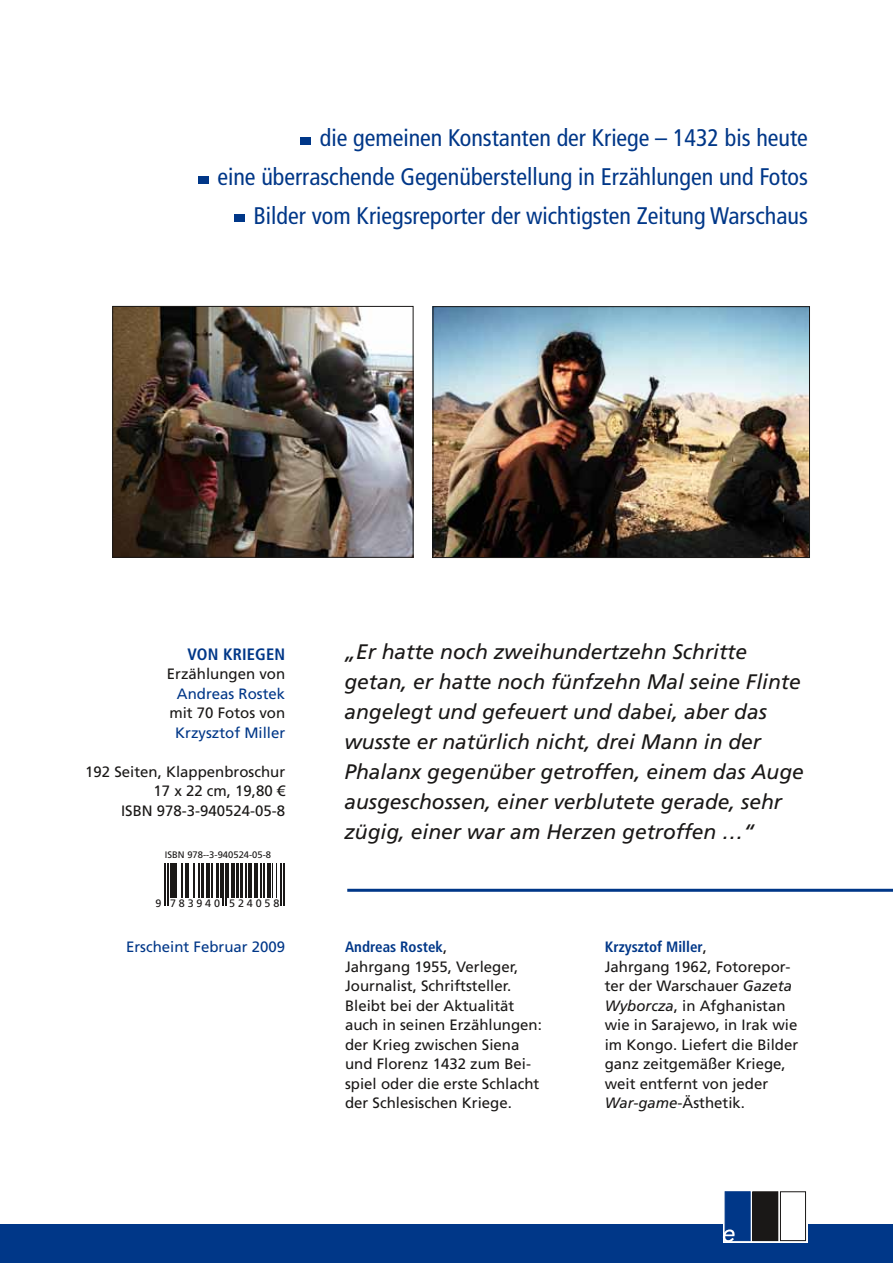
<style>
.page{position:relative;width:893px;height:1263px;background:#fff}
.page>*{position:absolute;margin:0;border:0;box-sizing:border-box;transform-origin:0 0}
.t1{font:condensed 24px/39px "Frutiger LT Com";color:#003788;text-align:right}
.t2{font:italic 21px/30px "Frutiger LT Com";color:#1a1817}
.t3{font:700 condensed 16.5px "Frutiger LT Com";letter-spacing:.01em;color:#003788}
.t4{font:15px/19.5px "Frutiger LT Com";color:#1a1817}
.t5{font:15px "Frutiger LT Com";color:#003788}
.t6{font:10.8px "Frutiger LT Com";letter-spacing:.265em;color:#1a1817}
.t7{font:9.45px "Frutiger LT Com";color:#1a1817}
.s1{font-weight:700;font-stretch:condensed;color:#003788}
.s2{font-style:italic}
</style>
<div class="page">
<div style="left:0;top:1225px;width:893px;height:38px;background:#003788"></div>
<div style="left:723px;top:1190px;width:85px;height:53px;background:linear-gradient(to bottom,#fbfbfb,#fbfbfb)"></div>
<div style="left:725px;top:1191px;width:25px;height:50px;background:#003788;border:1px solid #003788"></div>
<div style="left:753px;top:1192px;width:25px;height:48px;background:#1a1817"></div>
<div style="left:752px;top:1191px;width:26px;height:50px;border:1px solid #1a1817"></div>
<div style="left:780px;top:1192px;width:25px;height:48px;background:#fff"></div>
<div style="left:780px;top:1191px;width:26px;height:50px;border:1px solid #1a1817"></div>
<svg style="left:722px;top:1229px;width:13px;height:13px"></svg>
<img style="left:114px;top:308px;width:297px;height:248px">
<div style="left:112px;top:306px;width:301px;height:252px;border:1px solid #1a1817"></div>
<img style="left:435px;top:308px;width:373px;height:248px">
<div style="left:433px;top:306px;width:377px;height:252px;border:1px solid #1a1817"></div>
<hr style="left:347px;top:889px;width:546px;height:3px;background:#003788">
<hr style="left:165px;top:863px;width:1px;height:42px;background:#1a1817">
<hr style="left:167px;top:863px;width:1px;height:42px;background:#1a1817">
<hr style="left:170px;top:863px;width:3px;height:35px;background:#1a1817">
<hr style="left:175px;top:863px;width:2px;height:35px;background:#1a1817">
<hr style="left:181px;top:863px;width:1px;height:35px;background:#1a1817">
<hr style="left:185px;top:863px;width:1px;height:35px;background:#1a1817">
<hr style="left:187px;top:863px;width:2px;height:35px;background:#1a1817">
<hr style="left:194px;top:863px;width:1px;height:35px;background:#1a1817">
<hr style="left:199px;top:863px;width:1px;height:35px;background:#1a1817">
<hr style="left:201px;top:863px;width:3px;height:35px;background:#1a1817">
<hr style="left:206px;top:863px;width:4px;height:35px;background:#1a1817">
<hr style="left:211px;top:863px;width:2px;height:35px;background:#1a1817">
<hr style="left:216px;top:863px;width:3px;height:35px;background:#1a1817">
<hr style="left:220px;top:863px;width:1px;height:35px;background:#1a1817">
<hr style="left:223px;top:863px;width:1px;height:42px;background:#1a1817">
<hr style="left:225px;top:863px;width:1px;height:42px;background:#1a1817">
<hr style="left:228px;top:863px;width:1px;height:35px;background:#1a1817">
<hr style="left:232px;top:863px;width:3px;height:35px;background:#1a1817">
<hr style="left:237px;top:863px;width:2px;height:35px;background:#1a1817">
<hr style="left:240px;top:863px;width:3px;height:35px;background:#1a1817">
<hr style="left:245px;top:863px;width:2px;height:35px;background:#1a1817">
<hr style="left:248px;top:863px;width:4px;height:35px;background:#1a1817">
<hr style="left:254px;top:863px;width:4px;height:35px;background:#1a1817">
<hr style="left:261px;top:863px;width:1px;height:35px;background:#1a1817">
<hr style="left:263px;top:863px;width:1px;height:35px;background:#1a1817">
<hr style="left:267px;top:863px;width:3px;height:35px;background:#1a1817">
<hr style="left:272px;top:863px;width:1px;height:35px;background:#1a1817">
<hr style="left:276px;top:863px;width:1px;height:35px;background:#1a1817">
<hr style="left:281px;top:863px;width:1px;height:42px;background:#1a1817">
<hr style="left:283px;top:863px;width:1px;height:42px;background:#1a1817">
<div style="left:300px;top:137px;width:10px;height:7px;background:#003788"></div>
<div style="left:198px;top:176px;width:10px;height:7px;background:#003788"></div>
<div style="left:234px;top:215px;width:10px;height:7px;background:#003788"></div>
<h1 class="t1" style="left:217px;top:118px;width:592px">die gemeinen Konstanten der Kriege – 1432 bis heute<br>eine überraschende Gegenüberstellung in Erzählungen und Fotos<br>Bilder vom Kriegsreporter der wichtigsten Zeitung Warschaus</h1>
<p class="t3" style="left:188px;top:644px;width:99px">VON KRIEGEN</p>
<p class="t4" style="left:167px;top:664px;width:120px">Erzählungen von</p>
<p class="t5" style="left:177px;top:685px;width:110px">Andreas Rostek</p>
<p class="t4" style="left:169px;top:703px;width:117px">mit 70 Fotos von</p>
<p class="t5" style="left:175px;top:724px;width:112px">Krzysztof Miller</p>
<p class="t4" style="left:85px;top:762px;width:202px;text-align:right">192 Seiten, Klappenbroschur<br>17 x 22 cm, 19,80 €<br>ISBN 978-3-940524-05-8</p>
<p class="t7" style="left:165px;top:849px;width:108px">ISBN 978--3-940524-05-8</p>
<p class="t6" style="left:155px;top:897px;width:125px">9 783940 524058</p>
<p class="t5" style="left:126px;top:938px;width:161px">Erscheint Februar 2009</p>
<p class="t2" style="left:344px;top:637px;width:461px">„Er hatte noch zweihundertzehn Schritte getan, er hatte noch fünfzehn Mal seine Flinte angelegt und gefeuert und dabei, aber das wusste er natürlich nicht, drei Mann in der Phalanx gegenüber getroffen, einem das Auge ausgeschossen, einer verblutete gerade, sehr zügig, einer war am Herzen getroffen …“</p>
<p class="t4" style="left:345px;top:937px;width:198px"><span class="s1">Andreas Rostek</span>,<br>Jahrgang 1955, Verleger,<br>Journalist, Schriftsteller.<br>Bleibt bei der Aktualität auch in seinen Erzählungen: der Krieg zwischen Siena und Florenz 1432 zum Bei&shy;spiel oder die erste Schlacht der Schlesischen Kriege.</p>
<p class="t4" style="left:605px;top:937px;width:195px"><span class="s1">Krzysztof Miller</span>,<br>Jahrgang 1962, Fotorepor&shy;ter der Warschauer <span class="s2">Gazeta<br>Wyborcza</span>, in Afghanistan wie in Sarajewo, in Irak wie im Kongo. Liefert die Bilder ganz zeitgemäßer Kriege, weit entfernt von jeder<br><span class="s2">War-game</span>-Ästhetik.</p>
</div>
